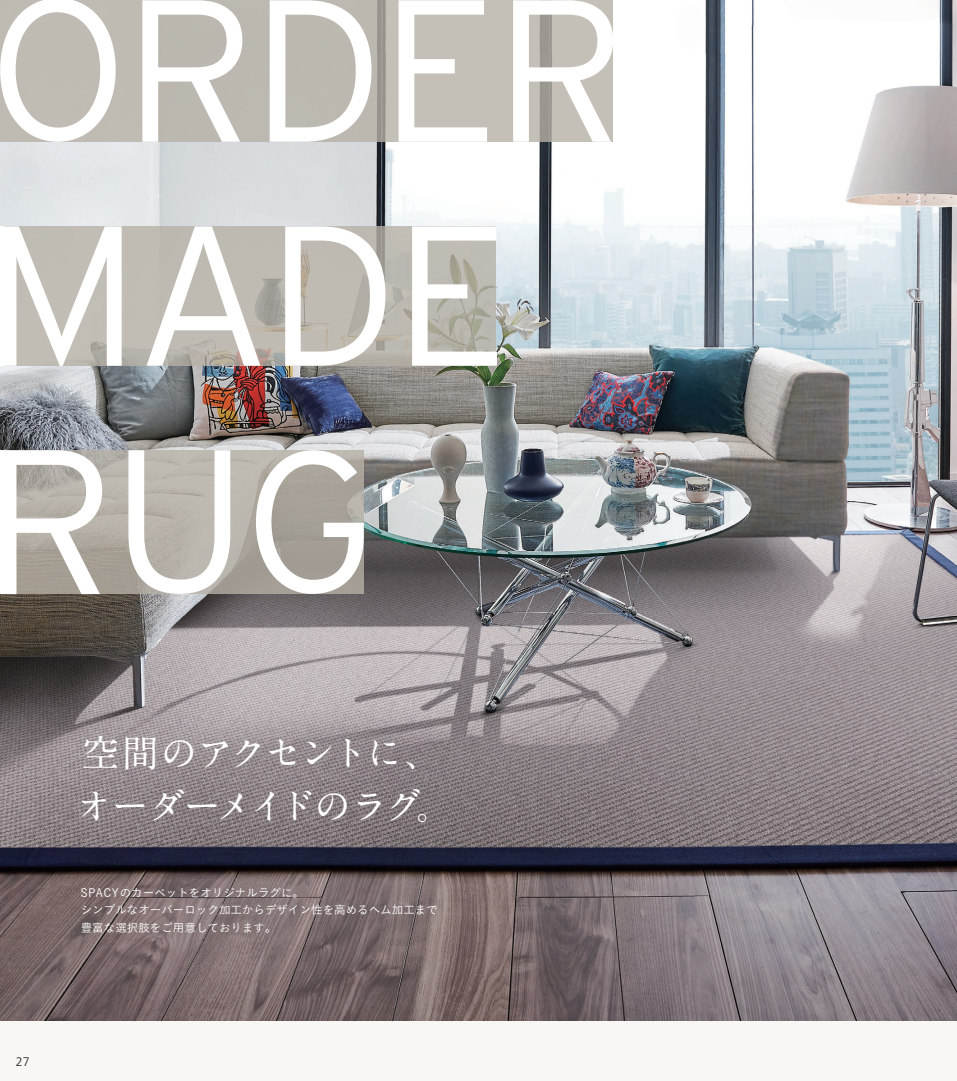
<style>
.page{position:relative;width:957px;height:1081px;background:#f8f7f4}
.page>*{position:absolute;margin:0;border:0;box-sizing:border-box;transform-origin:0 0}
.t1{font:700 37.25px "A1 Mincho Std";letter-spacing:-.06em;color:#fff}
.SP_ノンブル{font:300 12.38px "Frutiger LT Std";color:#231f20}
.t2{font:11.5px/17.8px "Koburina Go Std N W3";color:#fff}
</style>
<div class="page">
<img style="left:0;top:0;width:957px;height:1020px">
<svg style="left:116px;top:0;width:397px;height:142px;background:#bdb9b0"></svg>
<svg style="left:0;top:0;width:116px;height:142px"></svg>
<svg style="left:142px;top:0;width:100px;height:142px"></svg>
<svg style="left:270px;top:0;width:101px;height:142px"></svg>
<svg style="left:398px;top:0;width:89px;height:142px"></svg>
<svg style="left:513px;top:0;width:100px;height:142px"></svg>
<svg style="left:122px;top:226px;width:290px;height:140px;background:#b9b5ad"></svg>
<svg style="left:102px;top:450px;width:154px;height:144px;background:#b2ada4"></svg>
<svg style="left:4px;top:226px;width:118px;height:140px"></svg>
<svg style="left:146px;top:226px;width:114px;height:140px"></svg>
<svg style="left:285px;top:226px;width:100px;height:140px"></svg>
<svg style="left:412px;top:226px;width:84px;height:140px"></svg>
<svg style="left:4px;top:450px;width:98px;height:144px"></svg>
<svg style="left:128px;top:450px;width:102px;height:144px"></svg>
<svg style="left:256px;top:450px;width:108px;height:144px"></svg>
<hr style="left:0;top:226px;width:4px;height:140px;background:#fff">
<hr style="left:0;top:450px;width:4px;height:144px;background:#fff">
<p class="SP_ノンブル" style="left:16px;top:1055px;width:15px">27</p>
<p class="t1" style="left:82px;top:723px;width:361px">空間のアクセントに、</p>
<p class="t1" style="left:75px;top:776px;width:379px">オーダーメイドのラグ。</p>
<p class="t2" style="left:81px;top:883px;width:225px">SPACYのカーペットをオリジナルラグに。</p>
<p class="t2" style="left:81px;top:901px;width:358px">シンプルなオーバーロック加工からデザイン性を高めるヘム加工まで豊富な選択肢をご用意しております。</p>
</div>
